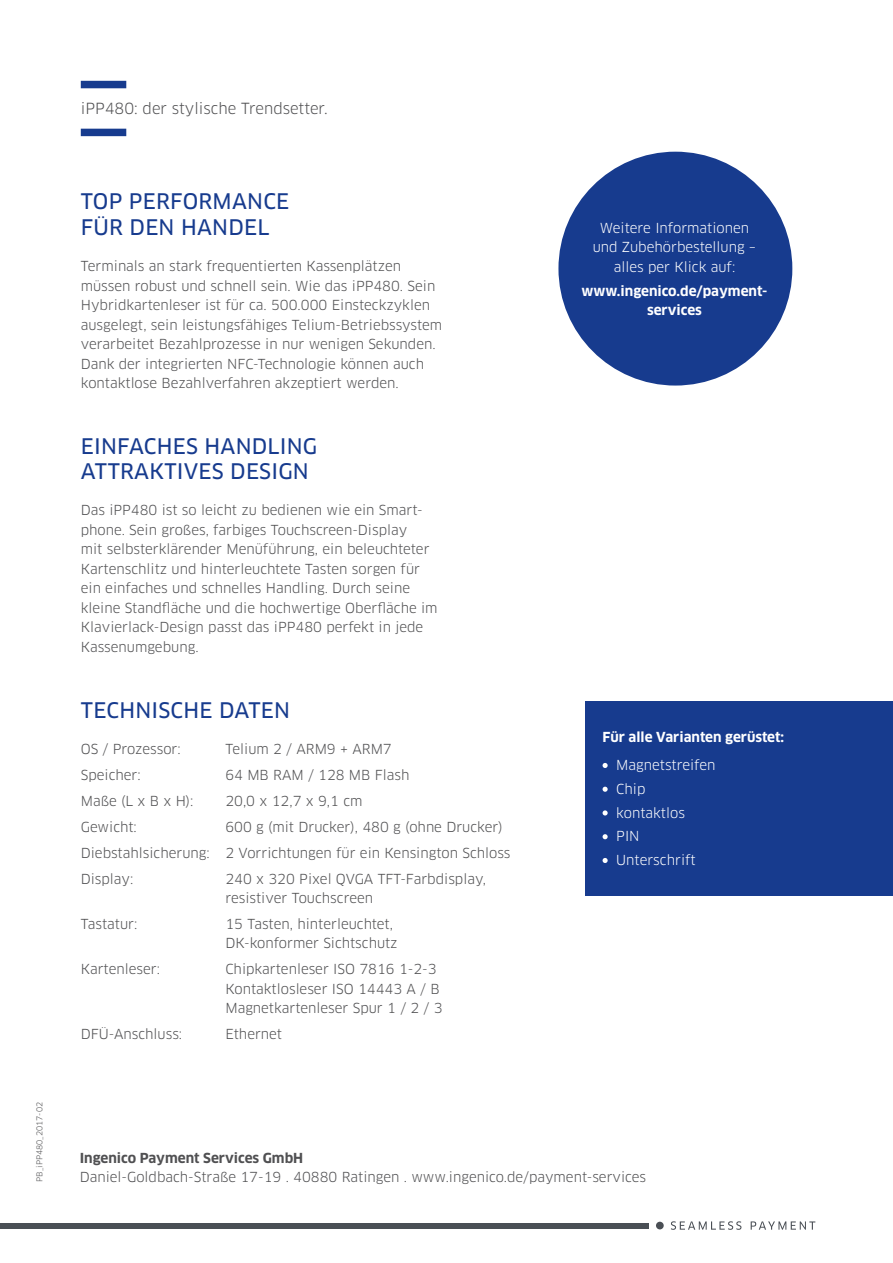
<style>
.page{position:relative;width:893px;height:1263px;background:#fff}
.page>*{position:absolute;margin:0;border:0;box-sizing:border-box;transform-origin:0 0}
.t1{font:21px/25.2px "Clan Pro News";letter-spacing:.01em;color:#173b8e}
.t2{font:15px "Clan Pro";color:#505052}
.t3{font:13.5px/19.5px "Clan Pro";color:#505052}
.t4{font:13.5px/23.7px "Clan Pro";color:#fff;text-align:center}
.t5{font:700 13.5px/19.5px "Clan Pro";color:#fff;text-align:center}
.t6{font:700 13.5px "Clan Pro";color:#505052}
.t7{font:7.8px "Clan Pro";color:#505052}
</style>
<div class="page">
<div style="left:81px;top:81px;width:45px;height:7px;background:#173b8e"></div>
<div style="left:81px;top:129px;width:45px;height:7px;background:#173b8e"></div>
<div style="left:558px;top:152px;width:234px;height:234px;background:#173b8e;border-radius:50%"></div>
<div style="left:585px;top:701px;width:308px;height:194px;background:#173b8e"></div>
<svg style="left:603px;top:763px;width:5px;height:5px"></svg>
<svg style="left:603px;top:787px;width:5px;height:5px"></svg>
<svg style="left:603px;top:810px;width:5px;height:5px"></svg>
<svg style="left:603px;top:834px;width:5px;height:5px"></svg>
<svg style="left:603px;top:858px;width:5px;height:5px"></svg>
<div style="left:0;top:1223px;width:648px;height:5px;background:#4a4f55"></div>
<div style="left:656px;top:1222px;width:8px;height:7px;background:#4a4f55;border-radius:50%"></div>
<svg style="left:671px;top:1221px;width:144px;height:9px"></svg>
<p class="t7" style="left:35px;top:1181px;width:81px;rotate:-90deg">PB_iPP480_2017-02</p>
<p class="t2" style="left:81px;top:99px;width:248px">iPP480: der stylische Trendsetter.</p>
<h1 class="t1" style="left:81px;top:189px;width:210px">TOP PERFORMANCE<br>FÜR DEN HANDEL</h1>
<p class="t3" style="left:81px;top:256px;width:363px">Terminals an stark frequentierten Kassenplätzen müssen robust und schnell sein. Wie das iPP480. Sein Hybridkartenleser ist für ca. 500.000 Einsteckzyklen ausgelegt, sein leistungsfähiges Telium-Betriebssystem verarbeitet Bezahlprozesse in nur wenigen Sekunden.<br>Dank der integrierten NFC-Technologie können auch kontaktlose Bezahlverfahren akzeptiert werden.</p>
<h1 class="t1" style="left:81px;top:433px;width:238px">EINFACHES HANDLING<br>ATTRAKTIVES DESIGN</h1>
<p class="t3" style="left:81px;top:501px;width:358px">Das iPP480 ist so leicht zu bedienen wie ein Smart&shy;phone. Sein großes, farbiges Touchscreen-Display<br>mit selbsterklärender Menüführung, ein beleuchteter Kartenschlitz und hinterleuchtete Tasten sorgen für ein einfaches und schnelles Handling. Durch seine kleine Standfläche und die hochwertige Oberfläche im Klavierlack-Design passt das iPP480 perfekt in jede Kassenumgebung.</p>
<h1 class="t1" style="left:81px;top:697px;width:211px">TECHNISCHE DATEN</h1>
<p class="t3" style="left:81px;top:739px;width:101px">OS / Prozessor:</p>
<p class="t3" style="left:225px;top:739px;width:168px">Telium 2 / ARM9 + ARM7</p>
<p class="t3" style="left:81px;top:765px;width:61px">Speicher:</p>
<p class="t3" style="left:225px;top:765px;width:186px">64 MB RAM / 128 MB Flash</p>
<p class="t3" style="left:81px;top:791px;width:114px">Maße (L x B x H):</p>
<p class="t3" style="left:225px;top:791px;width:139px">20,0 x 12,7 x 9,1 cm</p>
<p class="t3" style="left:81px;top:817px;width:58px">Gewicht:</p>
<p class="t3" style="left:81px;top:814px;width:431px;line-height:26px;text-indent:145px">600 g (mit Drucker), 480 g (ohne Drucker)<br>Diebstahlsicherung: 2 Vorrichtungen für ein Kensington Schloss<br>Display:</p>
<p class="t3" style="left:225px;top:869px;width:262px">240 x 320 Pixel QVGA TFT-Farbdisplay, resistiver Touchscreen</p>
<p class="t3" style="left:81px;top:914px;width:58px">Tastatur:</p>
<p class="t3" style="left:225px;top:914px;width:174px">15 Tasten, hinterleuchtet,<br>DK-konformer Sichtschutz</p>
<p class="t3" style="left:81px;top:959px;width:81px">Kartenleser:</p>
<p class="t3" style="left:225px;top:959px;width:219px">Chipkartenleser ISO 7816 1-2-3<br>Kontaktlosleser ISO 14443 A / B<br>Magnetkartenleser Spur 1 / 2 / 3</p>
<p class="t3" style="left:81px;top:1024px;width:103px">DFÜ-Anschluss:</p>
<p class="t3" style="left:225px;top:1024px;width:58px">Ethernet</p>
<p class="t6" style="left:80px;top:1150px;width:225px">Ingenico Payment Services GmbH</p>
<p class="t4" style="left:593px;top:218px;width:165px;line-height:19.5px">Weitere Informationen und Zubehörbestellung – alles per Klick auf:</p>
<p class="t5" style="left:581px;top:281px;width:187px">www.ingenico.de/payment&shy;services</p>
<p class="t5" style="left:603px;top:727px;width:183px">Für alle Varianten gerüstet:</p>
<p class="t4" style="left:616px;top:753px;width:101px;text-align:left">Magnetstreifen<br>Chip kontaktlos<br>PIN<br>Unterschrift</p>
<p class="t3" style="left:80px;top:1168px;width:568px">Daniel-Goldbach-Straße 17-19 . 40880 Ratingen . www.ingenico.de/payment-services</p>
</div>
